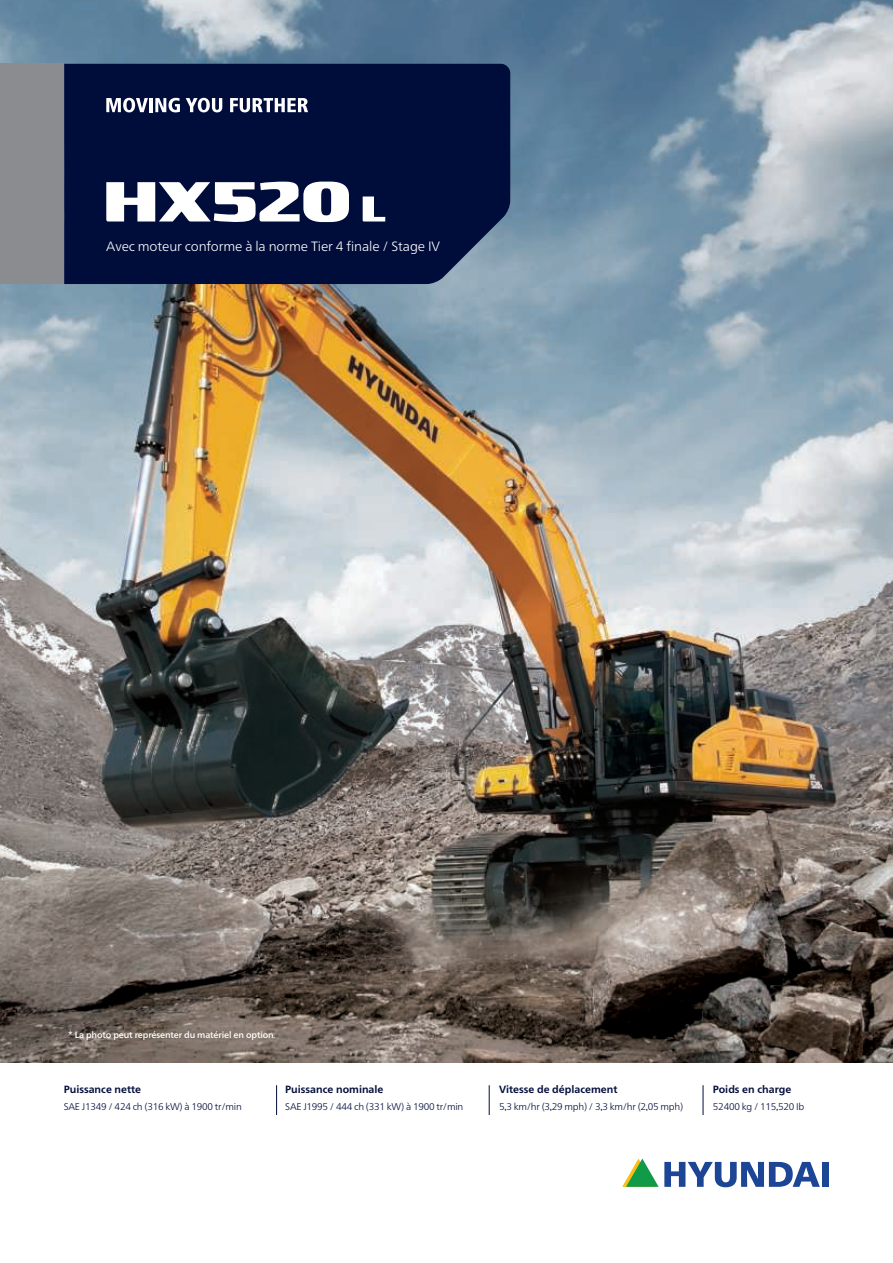
<style>
.page{position:relative;width:893px;height:1263px;background:#fff}
.page>*{position:absolute;margin:0;border:0;box-sizing:border-box;transform-origin:0 0}
.t1{font:300 13.5px "Frutiger Neue LTW1 G";letter-spacing:-.01em;color:#fff}
.t2{font:700 10.5px "Frutiger Neue LTW1 G";color:#000c3a}
.t3{font:300 9.75px "Frutiger Neue LTW1 G";letter-spacing:-.025em;color:#000c3a}
.t4{font:500 9px "Frutiger Neue LTW1 G";letter-spacing:-.015em;color:#fff}
.s1{font-family:"Gill Sans Std";font-weight:400}
</style>
<div class="page">
<img style="left:0;top:0;width:893px;height:1062px">
<div style="left:822px;top:1162px;width:7px;height:25px;background:#1c4595"></div>
<svg style="left:622px;top:1158px;width:198px;height:29px"></svg>
<div style="left:64px;top:64px;width:446px;height:220px;background:#000c3a"></div>
<div style="left:0;top:64px;width:64px;height:220px;background:#8a8c8f"></div>
<hr style="left:276px;top:1085px;width:1px;height:30px;background:#000c3a">
<hr style="left:489px;top:1085px;width:1px;height:30px;background:#000c3a">
<hr style="left:703px;top:1085px;width:1px;height:30px;background:#000c3a">
<svg style="left:106px;top:98px;width:42px;height:14px"></svg>
<hr style="left:149px;top:98px;width:4px;height:14px;background:#fff">
<svg style="left:155px;top:98px;width:25px;height:14px"></svg>
<svg style="left:186px;top:98px;width:36px;height:14px"></svg>
<svg style="left:230px;top:98px;width:78px;height:14px"></svg>
<svg style="left:106px;top:181px;width:279px;height:41px"></svg>
<h1 class="t1" style="left:106px;top:236px;width:335px">Avec moteur conforme à la norme Tier 4 finale / Stage IV</h1>
<p class="t4" style="left:68px;top:1028px;width:209px">* La photo peut représenter du matériel en option<span class="s1">.</span></p>
<p class="t2" style="left:64px;top:1082px;width:79px">Puissance nette</p>
<p class="t3" style="left:64px;top:1099px;width:180px">SAE J1349 / 424 ch (316 kW) à 1900 tr/min</p>
<p class="t2" style="left:285px;top:1082px;width:100px">Puissance nominale</p>
<p class="t3" style="left:285px;top:1099px;width:180px">SAE J1995 / 444 ch (331 kW) à 1900 tr/min</p>
<p class="t2" style="left:499px;top:1082px;width:120px">Vitesse de déplacement</p>
<p class="t3" style="left:499px;top:1099px;width:186px">5<span class="s1">,</span>3 km/hr (3<span class="s1">,</span>29 mph) / 3<span class="s1">,</span>3 km/hr (2<span class="s1">,</span>05 mph)</p>
<p class="t2" style="left:713px;top:1082px;width:80px">Poids en charge</p>
<p class="t3" style="left:713px;top:1099px;width:93px">52400 kg / 115<span class="s1">,</span>520 Ib</p>
</div>
